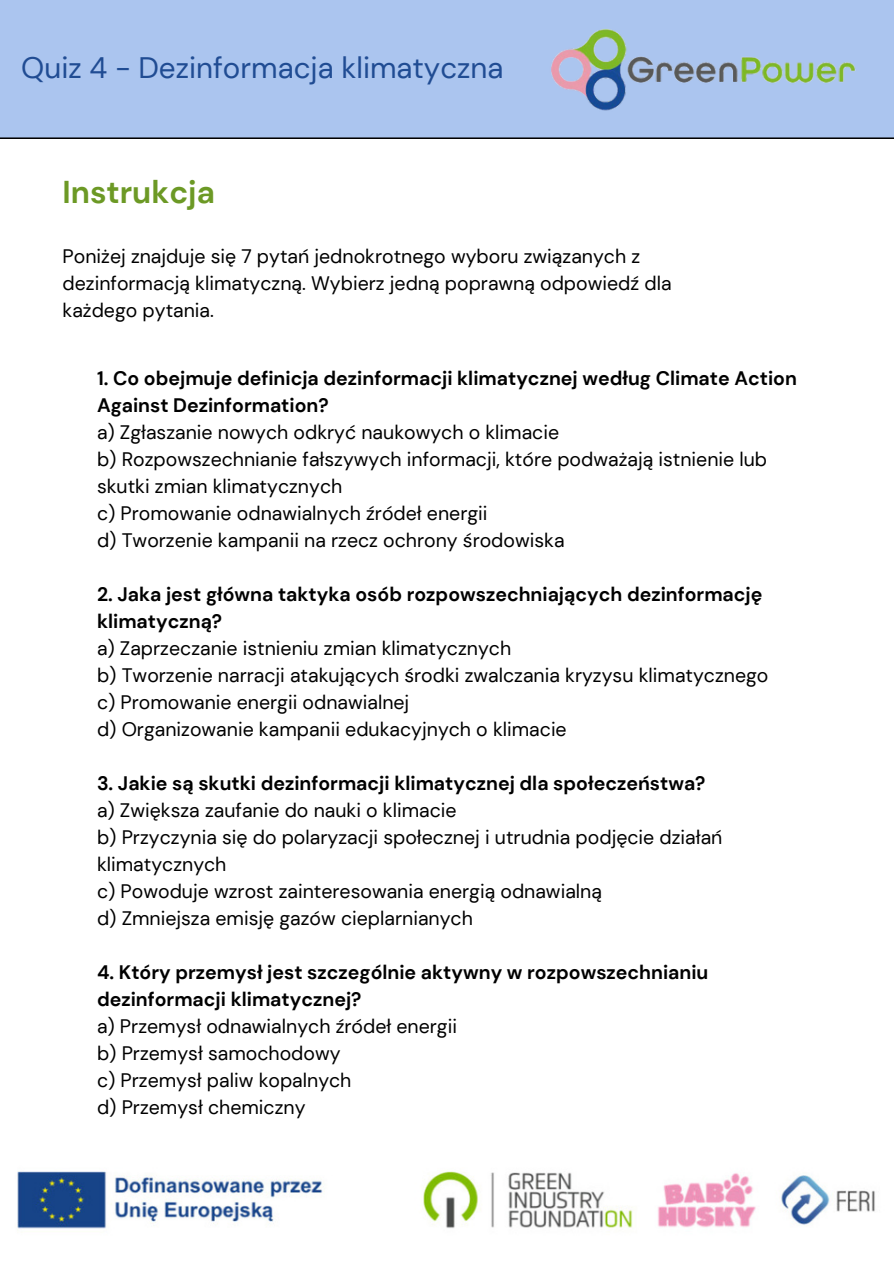
<style>
.page{position:relative;width:894px;height:1264px;background:#fff}
.page>*{position:absolute;margin:0;border:0;box-sizing:border-box;transform-origin:0 0}
.t1{font:700 31.5px "DM Sans";color:#6c9925}
.t2{font:29.55px "DM Sans";color:#204c93}
.t3{font:19.5px/27px "DM Sans";color:#000}
.t4{font:700 19.5px/27px "DM Sans";color:#000}
</style>
<div class="page">
<div style="left:0;top:0;width:893px;height:138px;background:#abc5ef"></div>
<img style="left:528px;top:20px;width:351px;height:98px">
<img style="left:17px;top:1171px;width:858px;height:59px">
<p class="t2" style="left:21px;top:49px;width:484px">Quiz 4 - Dezinformacja klimatyczna</p>
<p class="t1" style="left:62px;top:172px;width:154px">Instrukcja</p>
<p class="t3" style="left:62px;top:243px;width:610px">Poniżej znajduje się 7 pytań jednokrotnego wyboru związanych z dezinformacją klimatyczną. Wybierz jedną poprawną odpowiedź dla każdego pytania.</p>
<p class="t4" style="left:97px;top:365px;width:701px">1. Co obejmuje definicja dezinformacji klimatycznej według Climate Action<br>Against Dezinformation?</p>
<p class="t3" style="left:97px;top:419px;width:463px">a) Zgłaszanie nowych odkryć naukowych o klimacie</p>
<p class="t3" style="left:97px;top:446px;width:671px">b) Rozpowszechnianie fałszywych informacji, które podważają istnienie lub skutki zmian klimatycznych</p>
<p class="t3" style="left:97px;top:500px;width:392px">c) Promowanie odnawialnych źródeł energii</p>
<p class="t3" style="left:97px;top:527px;width:469px">d) Tworzenie kampanii na rzecz ochrony środowiska</p>
<p class="t4" style="left:97px;top:581px;width:666px">2. Jaka jest główna taktyka osób rozpowszechniających dezinformację klimatyczną?</p>
<p class="t3" style="left:97px;top:635px;width:415px">a) Zaprzeczanie istnieniu zmian klimatycznych</p>
<p class="t3" style="left:97px;top:662px;width:672px">b) Tworzenie narracji atakujących środki zwalczania kryzysu klimatycznego</p>
<p class="t3" style="left:97px;top:689px;width:314px">c) Promowanie energii odnawialnej</p>
<p class="t3" style="left:97px;top:716px;width:471px">d) Organizowanie kampanii edukacyjnych o klimacie</p>
<p class="t4" style="left:97px;top:770px;width:610px">3. Jakie są skutki dezinformacji klimatycznej dla społeczeństwa?</p>
<p class="t3" style="left:97px;top:797px;width:361px">a) Zwiększa zaufanie do nauki o klimacie</p>
<p class="t3" style="left:97px;top:824px;width:626px">b) Przyczynia się do polaryzacji społecznej i utrudnia podjęcie działań klimatycznych</p>
<p class="t3" style="left:97px;top:878px;width:506px">c) Powoduje wzrost zainteresowania energią odnawialną</p>
<p class="t3" style="left:97px;top:905px;width:377px">d) Zmniejsza emisję gazów cieplarnianych</p>
<p class="t4" style="left:97px;top:959px;width:612px">4. Który przemysł jest szczególnie aktywny w rozpowszechnianiu dezinformacji klimatycznej?</p>
<p class="t3" style="left:97px;top:1013px;width:361px">a) Przemysł odnawialnych źródeł energii</p>
<p class="t3" style="left:97px;top:1040px;width:245px">b) Przemysł samochodowy</p>
<p class="t3" style="left:97px;top:1067px;width:256px">c) Przemysł paliw kopalnych</p>
<p class="t3" style="left:97px;top:1094px;width:210px">d) Przemysł chemiczny</p>
</div>
